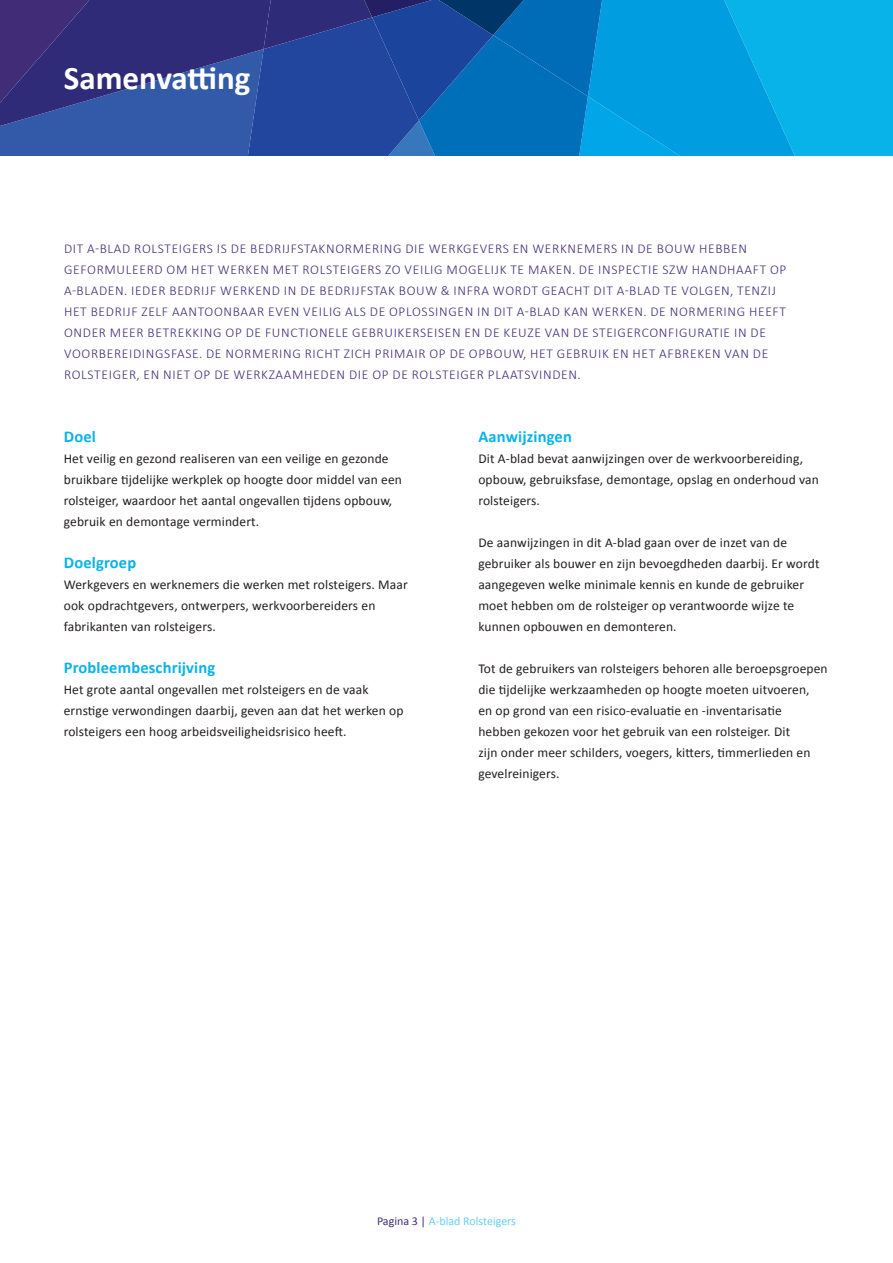
<style>
.page{position:relative;width:893px;height:1263px;background:#fff}
.page>*{position:absolute;margin:0;border:0;box-sizing:border-box;transform-origin:0 0}
.t1{font:700 33px "Calibri";color:#fff}
.t2{font:700 16.5px "Calibri";letter-spacing:.01em;color:#07b3e9}
.t3{font:13.5px/21px "Calibri";letter-spacing:.01em;color:#231f20}
.t4{font:300 13.5px/21px "Calibri";letter-spacing:.05em;color:#402c77}
.t5{font:12px "Calibri";color:#67cef5}
.s1{color:#402c77}
</style>
<div class="page">
<svg style="left:0;top:0;width:893px;height:155px;background:#176ab3"></svg>
<h1 class="t1" style="left:64px;top:54px;width:188px">Samenvatting</h1>
<p class="t4" style="left:64px;top:238px;width:724px">DIT A-BLAD ROLSTEIGERS IS DE BEDRIJFSTAKNORMERING DIE WERKGEVERS EN WERKNEMERS IN DE BOUW HEBBEN GEFORMULEERD OM HET WERKEN MET ROLSTEIGERS ZO VEILIG MOGELIJK TE MAKEN. DE INSPECTIE SZW HANDHAAFT OP A-BLADEN. IEDER BEDRIJF WERKEND IN DE BEDRIJFSTAK BOUW &amp; INFRA WORDT GEACHT DIT A-BLAD TE VOLGEN, TENZIJ HET BEDRIJF ZELF AANTOONBAAR EVEN VEILIG ALS DE OPLOSSINGEN IN DIT A-BLAD KAN WERKEN. DE NORMERING HEEFT ONDER MEER BETREKKING OP DE FUNCTIONELE GEBRUIKERSEISEN EN DE KEUZE VAN DE STEIGERCONFIGURATIE IN DE VOORBEREIDINGSFASE. DE NORMERING RICHT ZICH PRIMAIR OP DE OPBOUW, HET GEBRUIK EN HET AFBREKEN VAN DE ROLSTEIGER, EN NIET OP DE WERKZAAMHEDEN DIE OP DE ROLSTEIGER PLAATSVINDEN.</p>
<p class="t2" style="left:64px;top:425px;width:34px">Doel</p>
<p class="t3" style="left:64px;top:447px;width:340px">Het veilig en gezond realiseren van een veilige en gezonde bruikbare tijdelijke werkplek op hoogte door middel van een rolsteiger, waardoor het aantal ongevallen tijdens opbouw, gebruik en demontage vermindert.</p>
<p class="t2" style="left:64px;top:551px;width:74px">Doelgroep</p>
<p class="t3" style="left:64px;top:573px;width:345px">Werkgevers en werknemers die werken met rolsteigers. Maar ook opdrachtgevers, ontwerpers, werkvoorbereiders en fabrikanten van rolsteigers.</p>
<p class="t2" style="left:64px;top:656px;width:153px">Probleembeschrijving</p>
<p class="t3" style="left:64px;top:678px;width:341px">Het grote aantal ongevallen met rolsteigers en de vaak ernstige verwondingen daarbij, geven aan dat het werken op rolsteigers een hoog arbeidsveiligheidsrisico heeft.</p>
<p class="t2" style="left:478px;top:425px;width:95px">Aanwijzingen</p>
<p class="t3" style="left:478px;top:447px;width:342px">Dit A-blad bevat aanwijzingen over de werkvoorbereiding, opbouw, gebruiksfase, demontage, opslag en onderhoud van rolsteigers.</p>
<p class="t3" style="left:478px;top:531px;width:343px">De aanwijzingen in dit A-blad gaan over de inzet van de gebruiker als bouwer en zijn bevoegdheden daarbij. Er wordt aangegeven welke minimale kennis en kunde de gebruiker moet hebben om de rolsteiger op verantwoorde wijze te kunnen opbouwen en demonteren.</p>
<p class="t3" style="left:478px;top:657px;width:351px">Tot de gebruikers van rolsteigers behoren alle beroepsgroepen die tijdelijke werkzaamheden op hoogte moeten uitvoeren,<br>en op grond van een risico-evaluatie en -inventarisatie<br>hebben gekozen voor het gebruik van een rolsteiger. Dit<br>zijn onder meer schilders, voegers, kitters, timmerlieden en gevelreinigers.</p>
<p class="t5" style="left:377px;top:1213px;width:140px"><span class="s1">Pagina 3 |</span> A-blad Rolsteigers</p>
</div>
